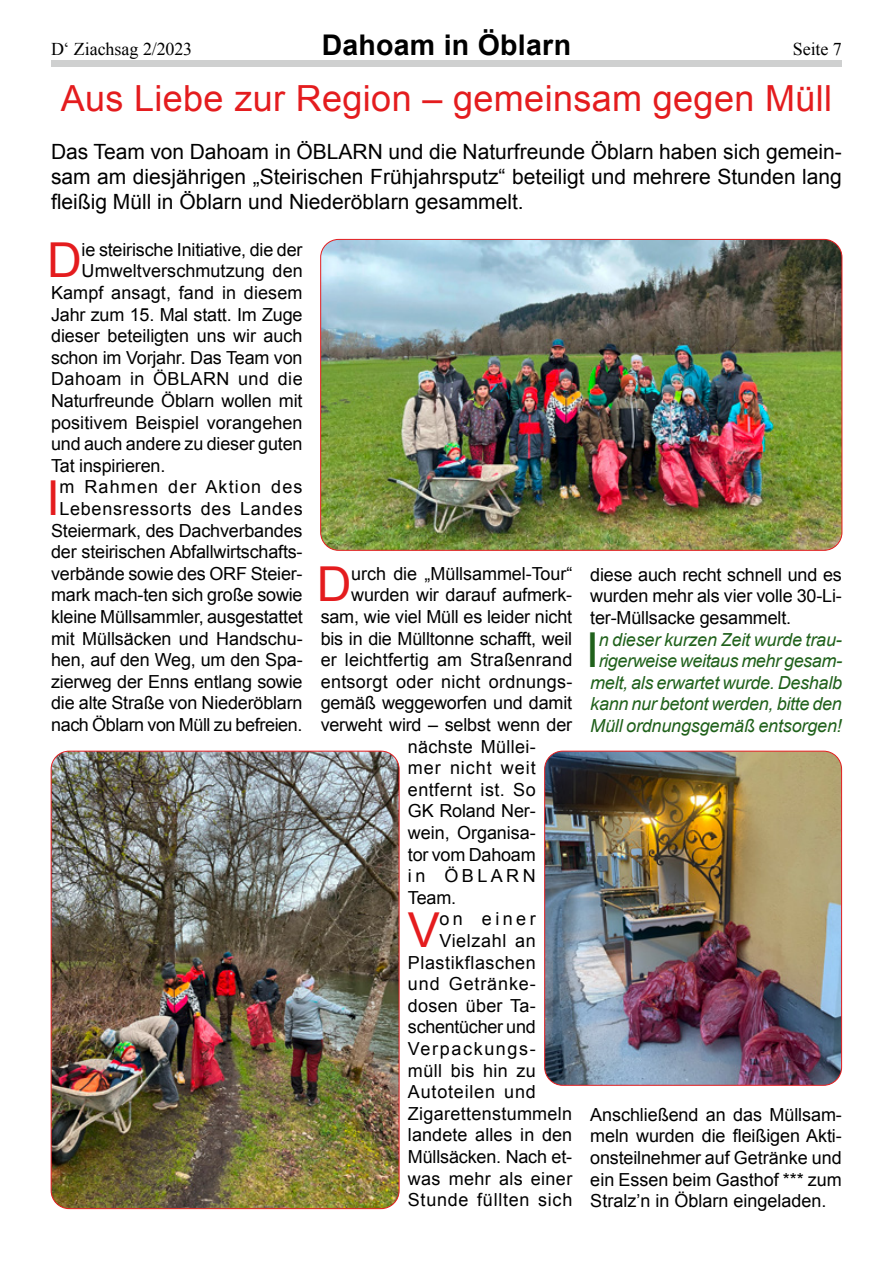
<style>
.page{position:relative;width:893px;height:1263px;background:#fff}
.page>*{position:absolute;margin:0;border:0;box-sizing:border-box;transform-origin:0 0}
.t1{font:48.15px "Arial";color:#e41c1e}
.t2{font:48.15px "Arial";color:#20611b}
.t3{font:36px "Arial";letter-spacing:.01em;color:#e41c1e}
.t4{font:700 28.5px "Arial";letter-spacing:.01em;color:#000}
.t5{font:21px/25.2px "Arial";color:#000;text-align:justify}
.t6{font:18px/21.6px "Arial";letter-spacing:-.01em;color:#000;text-align:justify}
.t7{font:italic 18px/21.6px "Arial";letter-spacing:-.02em;color:#20611b;text-align:center}
.t8{font:18px "Arial";letter-spacing:.015em;color:#000}
.t9{font:18px "Arial";letter-spacing:.02em;color:#000}
.t10{font:18px "Arial";letter-spacing:.03em;color:#000}
.t11{font:18px "Arial";letter-spacing:.01em;color:#000}
.t12{font:18px "Arial";letter-spacing:.025em;color:#000}
.t13{font:18px "Arial";letter-spacing:.05em;color:#000}
.t14{font:18px "Times New Roman";letter-spacing:-.01em;color:#000}
.t15{font:18px "Arial";letter-spacing:.04em;color:#000}
.t16{font:18px "Arial";letter-spacing:.045em;color:#000}
.t17{font:18px "Arial";letter-spacing:.09em;color:#000}
.t18{font:18px "Arial";letter-spacing:.035em;color:#000}
.t19{font:18px "Arial";letter-spacing:.19em;color:#000}
</style>
<div class="page">
<div style="left:51px;top:61px;width:791px;height:6px;background:#cfd0d0"></div>
<img style="left:321px;top:239px;width:521px;height:311px">
<img style="left:51px;top:751px;width:348px;height:457px">
<img style="left:545px;top:751px;width:297px;height:333px">
<div style="left:544px;top:751px;width:298px;height:335px;border:1px solid #e41c1e;border-radius:18px"></div>
<h3 class="t4" style="left:322px;top:26px;width:251px">Dahoam in Öblarn</h3>
<p class="t14" style="left:793px;top:37px;width:50px">Seite 7</p>
<h2 class="t3" style="left:61px;top:75px;width:773px">Aus Liebe zur Region – gemeinsam gegen Müll</h2>
<p class="t5" style="left:51px;top:139px;width:792px">Das Team von Dahoam in ÖBLARN und die Naturfreunde Öblarn haben sich gemein&shy;sam am diesjährigen „Steirischen Frühjahrsputz“ beteiligt und mehrere Stunden lang fleißig Müll in Öblarn und Niederöblarn gesammelt.</p>
<h1 class="t1" style="left:47px;top:229px;width:36px">D</h1>
<p class="t6" style="left:82px;top:239px;width:223px">ie steirische Initiative, die der</p>
<p class="t14" style="left:51px;top:37px;width:143px">D‘ Ziachsag 2/2023</p>
<p class="t6" style="left:82px;top:260px;width:223px">Umweltverschmutzung den</p>
<p class="t6" style="left:51px;top:282px;width:253px">Kampf ansagt, fand in diesem</p>
<p class="t6" style="left:51px;top:304px;width:253px">Jahr zum 15. Mal statt. Im Zuge</p>
<p class="t6" style="left:51px;top:325px;width:253px">dieser beteiligten uns wir auch</p>
<p class="t6" style="left:51px;top:347px;width:253px">schon im Vorjahr. Das Team von</p>
<p class="t10" style="left:51px;top:367px;width:253px">Dahoam in ÖBLARN und die</p>
<p class="t6" style="left:51px;top:390px;width:253px">Naturfreunde Öblarn wollen mit</p>
<p class="t6" style="left:51px;top:412px;width:253px">positivem Beispiel vorangehen</p>
<p class="t6" style="left:51px;top:433px;width:253px">und auch andere zu dieser guten</p>
<p class="t6" style="left:51px;top:455px;width:116px">Tat inspirieren.</p>
<h1 class="t1" style="left:47px;top:466px;width:15px">I</h1>
<p class="t6" style="left:51px;top:476px;width:253px;text-align:center">m Rahmen der Aktion des<br>Lebensressorts des Landes<br>Steiermark, des Dachverbandes der steirischen Abfallwirtschafts&shy;verbände sowie des ORF Steier&shy;mark mach-ten sich große sowie kleine Müllsammler, ausgestattet mit Müllsäcken und Handschu&shy;hen, auf den Weg, um den Spa&shy;zierweg der Enns entlang sowie die alte Straße von Niederöblarn nach Öblarn von Müll zu befreien.</p>
<h1 class="t1" style="left:317px;top:553px;width:36px">D</h1>
<p class="t6" style="left:351px;top:563px;width:223px">urch die „Müllsammel-Tour“</p>
<p class="t6" style="left:590px;top:564px;width:253px">diese auch recht schnell und es wurden mehr als vier volle 30-Li&shy;ter-Müllsacke gesammelt.</p>
<h1 class="t2" style="left:586px;top:619px;width:15px">I</h1>
<p class="t6" style="left:351px;top:584px;width:222px">wurden wir darauf aufmerk-</p>
<p class="t6" style="left:321px;top:606px;width:253px">sam, wie viel Müll es leider nicht</p>
<p class="t6" style="left:321px;top:628px;width:253px">bis in die Mülltonne schafft, weil</p>
<p class="t11" style="left:321px;top:648px;width:253px">er leichtfertig am Straßenrand</p>
<p class="t9" style="left:321px;top:670px;width:253px">entsorgt oder nicht ordnungs-</p>
<p class="t6" style="left:321px;top:692px;width:253px">gemäß weggeworfen und damit</p>
<p class="t6" style="left:321px;top:714px;width:253px">verweht wird – selbst wenn der</p>
<p class="t8" style="left:408px;top:734px;width:129px">nächste Müllei-</p>
<p class="t13" style="left:408px;top:756px;width:129px">mer nicht weit</p>
<p class="t12" style="left:408px;top:778px;width:129px">entfernt ist. So</p>
<p class="t6" style="left:408px;top:800px;width:129px">GK Roland Ner-</p>
<p class="t6" style="left:408px;top:822px;width:129px">wein, Organisa-</p>
<p class="t6" style="left:408px;top:844px;width:129px">tor vom Dahoam</p>
<p class="t19" style="left:408px;top:864px;width:129px">in ÖBLARN</p>
<p class="t6" style="left:408px;top:887px;width:50px">Team.</p>
<h1 class="t1" style="left:408px;top:898px;width:34px">V</h1>
<p class="t6" style="left:439px;top:908px;width:98px">on einer</p>
<p class="t7" style="left:590px;top:629px;width:253px">n dieser kurzen Zeit wurde trau&shy;rigerweise weitaus mehr gesam&shy;melt, als erwartet wurde. Deshalb kann nur betont werden, bitte den<br>Müll ordnungsgemäß entsorgen!</p>
<p class="t18" style="left:439px;top:929px;width:98px">Vielzahl an</p>
<p class="t10" style="left:408px;top:950px;width:129px">Plastikflaschen</p>
<p class="t13" style="left:408px;top:972px;width:129px">und Getränke-</p>
<p class="t8" style="left:408px;top:994px;width:129px">dosen über Ta-</p>
<p class="t6" style="left:408px;top:1016px;width:129px">schentücher und</p>
<p class="t17" style="left:408px;top:1037px;width:129px">Verpackungs-</p>
<p class="t12" style="left:408px;top:1058px;width:129px">müll bis hin zu</p>
<p class="t16" style="left:408px;top:1080px;width:129px">Autoteilen und</p>
<p class="t8" style="left:408px;top:1102px;width:166px">Zigarettenstummeln</p>
<p class="t6" style="left:408px;top:1124px;width:166px">landete alles in den</p>
<p class="t6" style="left:408px;top:1146px;width:166px">Müllsäcken. Nach et-</p>
<p class="t9" style="left:408px;top:1166px;width:166px">was mehr als einer</p>
<p class="t15" style="left:408px;top:1188px;width:166px">Stunde füllten sich</p>
<p class="t6" style="left:590px;top:1104px;width:253px">Anschließend an das Müllsam&shy;meln wurden die fleißigen Akti&shy;onsteilnehmer auf Getränke und ein Essen beim Gasthof *** zum Stralz’n in Öblarn eingeladen.</p>
</div>
